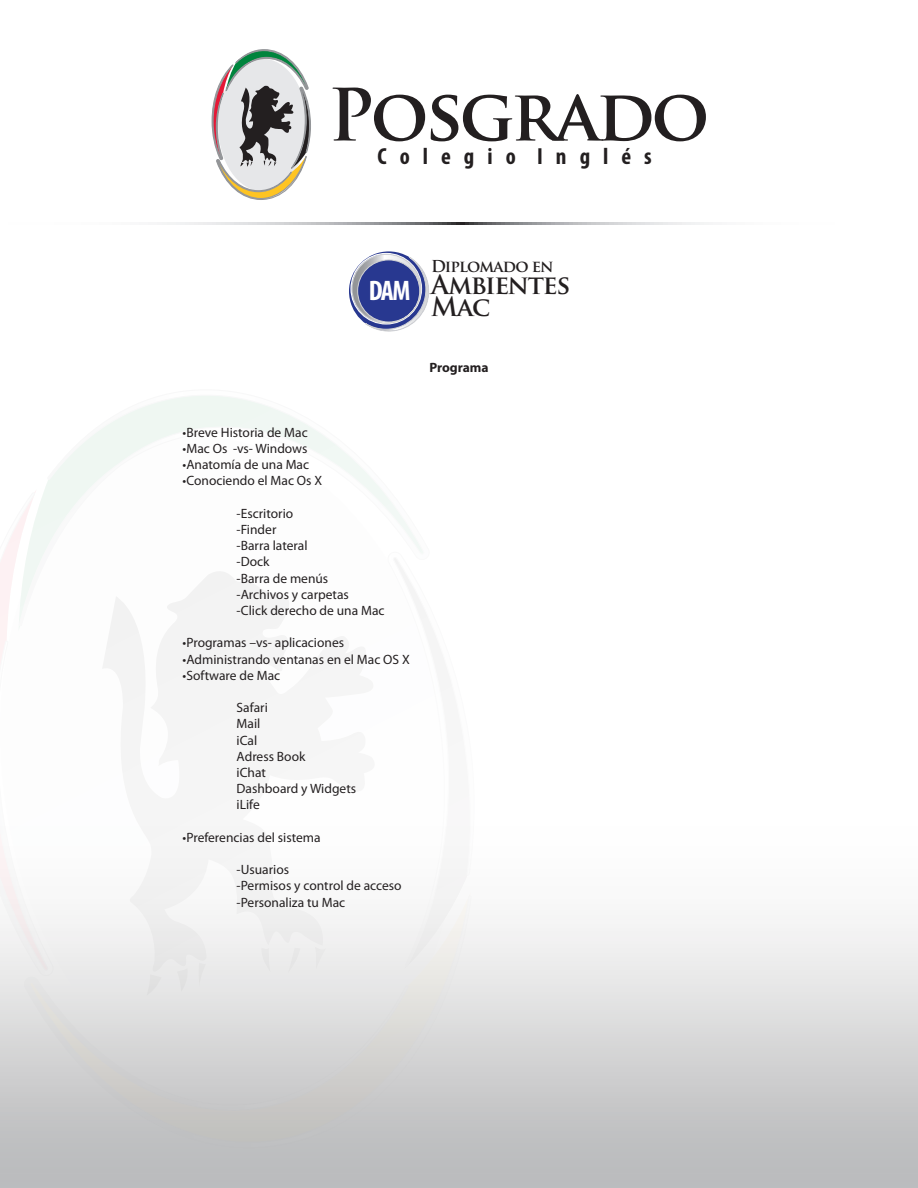
<style>
.page{position:relative;width:918px;height:1188px;background:#fff}
.page>*{position:absolute;margin:0;border:0;box-sizing:border-box;transform-origin:0 0}
.t1{font:700 70.2px "Trajan Pro";letter-spacing:-.05em;color:#231f20}
.t2{font:700 condensed 28.35px "Myriad Pro";color:#fff}
.t3{font:700 25.8px/22px "Trajan Pro";letter-spacing:-.05em;color:#231f20}
.t4{font:700 condensed 23.25px "Myriad Pro";color:#231f20}
.t5{font:700 16.05px "Trajan Pro";letter-spacing:-.05em;color:#231f20}
.t6{font:13.5px/16.2px "Myriad Pro";color:#231f20}
.t7{font:700 13.5px "Myriad Pro";color:#231f20}
</style>
<div class="page">
<div style="left:0;top:817px;width:918px;height:371px;background:linear-gradient(to bottom,#fff,#b7b8ba)"></div>
<svg style="left:0;top:817px;width:475px;height:305px"></svg>
<svg style="left:0;top:522px;width:55px;height:454px"></svg>
<svg style="left:19px;top:396px;width:403px;height:231px"></svg>
<svg style="left:23px;top:895px;width:448px;height:253px;background:#d5d5d5"></svg>
<svg style="left:387px;top:551px;width:88px;height:418px"></svg>
<svg style="left:102px;top:565px;width:275px;height:407px;fill:#f5f5f5"></svg>
<svg style="left:147px;top:974px;width:15px;height:21px"></svg>
<svg style="left:177px;top:968px;width:13px;height:24px"></svg>
<svg style="left:198px;top:963px;width:8px;height:23px"></svg>
<svg style="left:261px;top:947px;width:10px;height:25px"></svg>
<svg style="left:288px;top:948px;width:12px;height:25px"></svg>
<svg style="left:314px;top:946px;width:12px;height:24px"></svg>
<svg style="left:212px;top:49px;width:99px;height:151px"></svg>
<svg style="left:162px;top:222px;width:547px;height:2px"></svg>
<svg style="left:349px;top:251px;width:80px;height:80px"></svg>
<h1 class="t1" style="left:328px;top:71px;width:383px">Posgrado</h1>
<h3 class="t4" style="left:378px;top:142px;width:276px">C o l e g i o I n g l é s</h3>
<h2 class="t2" style="left:369px;top:273px;width:43px">DAM</h2>
<p class="t5" style="left:431px;top:256px;width:124px">Diplomado en</p>
<h3 class="t3" style="left:431px;top:274px;width:141px">Ambientes<br>Mac</h3>
<p class="t7" style="left:429px;top:359px;width:61px">Programa</p>
<p class="t6" style="left:183px;top:424px;width:127px">•Breve Historia de Mac</p>
<p class="t6" style="left:183px;top:440px;width:126px">•Mac Os -vs- Windows</p>
<p class="t6" style="left:183px;top:456px;width:128px">•Anatomía de una Mac</p>
<p class="t6" style="left:183px;top:472px;width:141px">•Conociendo el Mac Os X</p>
<p class="t6" style="left:237px;top:505px;width:150px">-Escritorio<br>-Finder<br>-Barra lateral<br>-Dock<br>-Barra de menús<br>-Archivos y carpetas<br>-Click derecho de una Mac</p>
<p class="t6" style="left:183px;top:634px;width:163px">•Programas –vs- aplicaciones</p>
<p class="t6" style="left:183px;top:651px;width:229px">•Administrando ventanas en el Mac OS X</p>
<p class="t6" style="left:183px;top:667px;width:99px">•Software de Mac</p>
<p class="t6" style="left:237px;top:699px;width:121px">Safari<br>Mail<br>iCal<br>Adress Book<br>iChat<br>Dashboard y Widgets iLife</p>
<p class="t6" style="left:183px;top:829px;width:139px">•Preferencias del sistema</p>
<p class="t6" style="left:237px;top:861px;width:167px">-Usuarios<br>-Permisos y control de acceso -Personaliza tu Mac</p>
</div>
